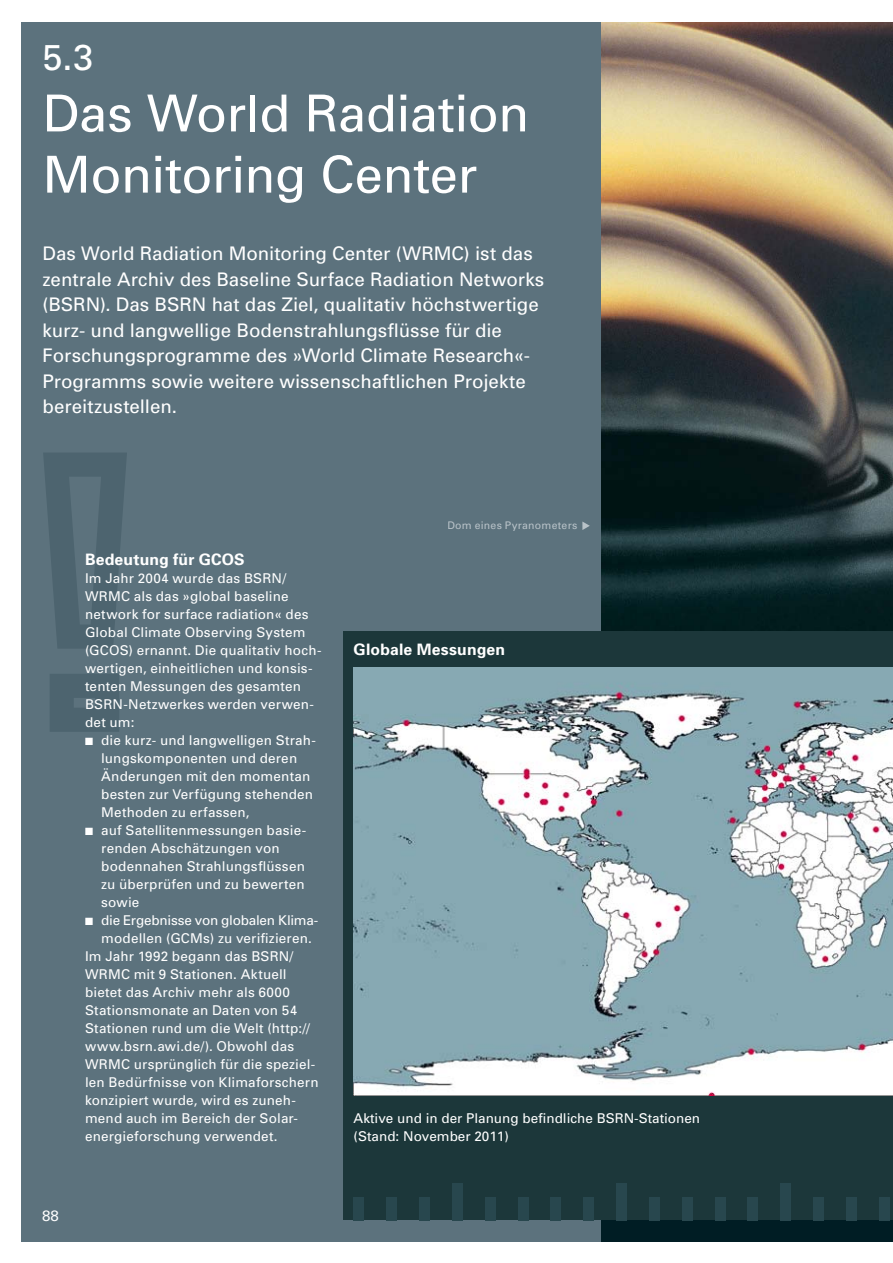
<style>
.page{position:relative;width:893px;height:1263px;background:#fff}
.page>*{position:absolute;margin:0;border:0;box-sizing:border-box;transform-origin:0 0}
.t1{font:51px/61.2px "Univers";letter-spacing:-.01em;color:#fff}
.t2{font:36px "Univers";color:#fff}
.t3{font:18.75px/25.5px "Univers";color:#fff}
.t4{font:700 15.75px "Univers";letter-spacing:.01em;color:#fff}
.t5{font:15px "Univers";color:#fff}
.t6{font:13.5px/18px "Univers";letter-spacing:.01em;color:#fff}
.t7{font:13.5px "Univers";letter-spacing:-.02em;color:#fff}
.t8{font:10.5px "Univers";letter-spacing:.025em;color:#b8c2c8}
</style>
<div class="page">
<div style="left:21px;top:21px;width:872px;height:1221px;background:#5c727d"></div>
<img style="left:601px;top:21px;width:292px;height:610px">
<div style="left:343px;top:631px;width:550px;height:589px;background:#1c373a"></div>
<div style="left:601px;top:1220px;width:292px;height:22px;background:#001d24"></div>
<img style="left:354px;top:668px;width:539px;height:427px">
<div style="left:748px;top:1197px;width:10px;height:23px;background:#28474e"></div>
<div style="left:583px;top:1197px;width:11px;height:23px;background:#28474e"></div>
<div style="left:879px;top:1197px;width:10px;height:23px;background:#28474e"></div>
<div style="left:715px;top:1197px;width:10px;height:23px;background:#28474e"></div>
<div style="left:551px;top:1197px;width:10px;height:23px;background:#28474e"></div>
<div style="left:846px;top:1197px;width:11px;height:23px;background:#28474e"></div>
<div style="left:682px;top:1197px;width:10px;height:23px;background:#28474e"></div>
<div style="left:518px;top:1197px;width:10px;height:23px;background:#28474e"></div>
<div style="left:813px;top:1197px;width:11px;height:23px;background:#28474e"></div>
<div style="left:649px;top:1197px;width:11px;height:23px;background:#28474e"></div>
<div style="left:485px;top:1197px;width:10px;height:23px;background:#28474e"></div>
<div style="left:780px;top:1182px;width:11px;height:38px;background:#28474e"></div>
<div style="left:616px;top:1182px;width:11px;height:38px;background:#28474e"></div>
<div style="left:452px;top:1182px;width:11px;height:38px;background:#28474e"></div>
<div style="left:419px;top:1197px;width:11px;height:23px;background:#28474e"></div>
<div style="left:354px;top:1197px;width:10px;height:23px;background:#28474e"></div>
<div style="left:386px;top:1197px;width:11px;height:23px;background:#28474e"></div>
<svg style="left:582px;top:521px;width:8px;height:9px"></svg>
<div style="left:50px;top:674px;width:69px;height:58px;background:#4d646f"></div>
<svg style="left:43px;top:453px;width:84px;height:195px"></svg>
<h2 class="t2" style="left:43px;top:35px;width:52px">5.3</h2>
<h1 class="t1" style="left:43px;top:82px;width:488px">Das World Radiation<br>Monitoring Center</h1>
<p class="t3" style="left:43px;top:240px;width:503px">Das World Radiation Monitoring Center (WRMC) ist das zentrale Archiv des Baseline Surface Radiation Networks (BSRN). Das BSRN hat das Ziel, qualitativ höchstwertige kurz- und langwellige Bodenstrahlungsflüsse für die Forschungsprogramme des »World Climate Research«- Programms sowie weitere wissenschaftlichen Projekte bereitzustellen.</p>
<p class="t5" style="left:42px;top:1206px;width:18px">88</p>
<p class="t4" style="left:85px;top:549px;width:161px">Bedeutung für GCOS</p>
<p class="t6" style="left:85px;top:569px;width:238px">Im Jahr 2004 wurde das BSRN/<br>WRMC als das »global baseline network for surface radiation« des<br>Global Climate Observing System (GCOS) ernannt. Die qualitativ hoch&shy;wertigen, einheitlichen und konsis&shy;tenten Messungen des gesamten<br>BSRN-Netzwerkes werden verwen&shy;det um:</p>
<p class="t6" style="left:101px;top:731px;width:216px;text-indent:-16px">■ die kurz- und langwelligen Strah&shy;lungskomponenten und deren<br>Änderungen mit den momentan besten zur Verfügung stehenden<br>Methoden zu erfassen,</p>
<p class="t6" style="left:101px;top:821px;width:206px;text-indent:-16px">■ auf Satellitenmessungen basie&shy;renden Abschätzungen von bodennahen Strahlungsflüssen zu überprüfen und zu bewerten sowie</p>
<p class="t7" style="left:85px;top:912px;width:235px">■ die Ergebnisse von globalen Klima-</p>
<p class="t6" style="left:101px;top:929px;width:212px">modellen (GCMs) zu verifizieren.</p>
<p class="t6" style="left:85px;top:947px;width:210px">Im Jahr 1992 begann das BSRN/</p>
<p class="t6" style="left:85px;top:965px;width:203px">WRMC mit 9 Stationen. Aktuell</p>
<p class="t6" style="left:85px;top:983px;width:206px">bietet das Archiv mehr als 6000</p>
<p class="t6" style="left:85px;top:1001px;width:214px">Stationsmonate an Daten von 54</p>
<p class="t6" style="left:85px;top:1019px;width:226px">Stationen rund um die Welt (http://</p>
<p class="t6" style="left:85px;top:1037px;width:211px">www.bsrn.awi.de/). Obwohl das</p>
<p class="t6" style="left:85px;top:1055px;width:232px">WRMC ursprünglich für die speziel-</p>
<p class="t6" style="left:85px;top:1073px;width:235px">len Bedürfnisse von Klimaforschern</p>
<p class="t6" style="left:85px;top:1091px;width:212px">konzipiert wurde, wird es zuneh-</p>
<p class="t6" style="left:85px;top:1109px;width:215px">mend auch im Bereich der Solar-</p>
<p class="t6" style="left:85px;top:1127px;width:194px">energieforschung verwendet.</p>
<p class="t8" style="left:447px;top:519px;width:132px">Dom eines Pyranometers</p>
<p class="t4" style="left:354px;top:639px;width:153px">Globale Messungen</p>
<p class="t6" style="left:354px;top:1109px;width:348px">Aktive und in der Planung befindliche BSRN-Stationen (Stand: November 2011)</p>
</div>
